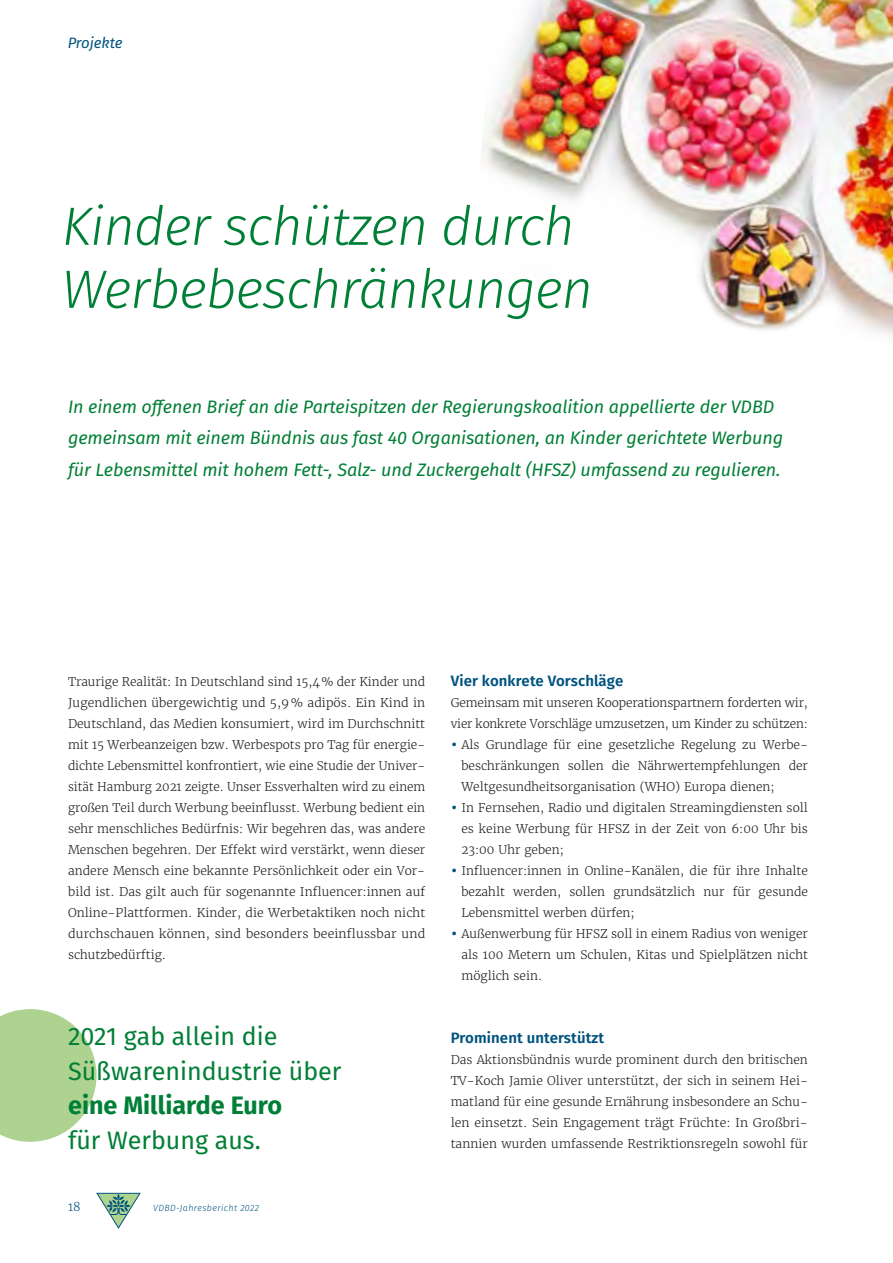
<style>
.page{position:relative;width:893px;height:1263px;background:#fff}
.page>*{position:absolute;margin:0;border:0;box-sizing:border-box;transform-origin:0 0}
.t1{font:italic 300 54px/63px "Fira Sans";letter-spacing:-.02em;color:#007f36}
.t2{font:25.2px/34.7px "Fira Sans";color:#007f36}
.t3{font:700 25.2px "Fira Sans";color:#007f36}
.t4{font:italic 18px/31.5px "Fira Sans";letter-spacing:-.005em;color:#007f36}
.t5{font:600 15px "Fira Sans";letter-spacing:.01em;color:#00537f}
.t6{font:italic 15px "Fira Sans";letter-spacing:-.005em;color:#00537f}
.t7{font:300 12px/21px "Merriweather";color:#1d1d1b;text-align:justify}
.t8{font:300 12px "Merriweather";color:#00537f}
.t9{font:italic 300 9px "Fira Sans";letter-spacing:.04em;color:#00537f}
.s1{font-weight:800;font-size:16.5px;color:#00537f}
</style>
<div class="page">
<img style="left:481px;top:0;width:412px;height:337px">
<svg style="left:0;top:1009px;width:97px;height:133px"></svg>
<svg style="left:97px;top:1193px;width:43px;height:35px"></svg>
<p class="t6" style="left:68px;top:32px;width:56px">Projekte</p>
<h1 class="t1" style="left:62px;top:194px;width:533px">Kinder schützen durch<br>Werbebeschränkungen</h1>
<p class="t4" style="left:68px;top:390px;width:717px">In einem offenen Brief an die Parteispitzen der Regierungskoalition appellierte der VDBD gemeinsam mit einem Bündnis aus fast 40 Organisationen, an Kinder gerichtete Werbung für Lebensmittel mit hohem Fett-, Salz- und Zuckergehalt (HFSZ) umfassend zu regulieren.</p>
<p class="t7" style="left:68px;top:671px;width:359px">Traurige Realität: In Deutschland sind 15,4% der Kinder und Jugendlichen übergewichtig und 5,9% adipös. Ein Kind in Deutschland, das Medien konsumiert, wird im Durchschnitt mit 15 Werbeanzeigen bzw. Werbespots pro Tag für energie&shy;dichte Lebensmittel konfrontiert, wie eine Studie der Univer&shy;sität Hamburg 2021 zeigte. Unser Essverhalten wird zu einem großen Teil durch Werbung beeinflusst. Werbung bedient ein sehr menschliches Bedürfnis: Wir begehren das, was andere Menschen begehren. Der Effekt wird verstärkt, wenn dieser andere Mensch eine bekannte Persönlichkeit oder ein Vor&shy;bild ist. Das gilt auch für sogenannte Influencer:innen auf Online-Plattformen. Kinder, die Werbetaktiken noch nicht durchschauen können, sind besonders beeinflussbar und schutzbedürftig.</p>
<h2 class="t2" style="left:68px;top:1018px;width:275px">2021 gab allein die<br>Süßwarenindustrie über</h2>
<h2 class="t3" style="left:68px;top:1084px;width:216px">eine Milliarde Euro</h2>
<h2 class="t2" style="left:68px;top:1122px;width:194px">für Werbung aus.</h2>
<p class="t8" style="left:68px;top:1199px;width:14px">18</p>
<p class="t9" style="left:153px;top:1201px;width:107px">VDBD-Jahresbericht 2022</p>
<p class="t5" style="left:451px;top:668px;width:174px">Vier konkrete Vorschläge</p>
<p class="t7" style="left:451px;top:692px;width:359px">Gemeinsam mit unseren Kooperationspartnern forderten wir, vier konkrete Vorschläge umzusetzen, um Kinder zu schützen:</p>
<p class="t7" style="left:461px;top:734px;width:348px;text-indent:-11px"><span class="s1">•</span> Als Grundlage für eine gesetzliche Regelung zu Werbe&shy;beschränkungen sollen die Nährwertempfehlungen der Weltgesundheitsorganisation (WHO) Europa dienen;</p>
<p class="t7" style="left:461px;top:797px;width:348px;text-indent:-11px"><span class="s1">•</span> In Fernsehen, Radio und digitalen Streamingdiensten soll es keine Werbung für HFSZ in der Zeit von 6:00 Uhr bis 23:00 Uhr geben;</p>
<p class="t7" style="left:461px;top:860px;width:348px;text-indent:-11px"><span class="s1">•</span> Influencer:innen in Online-Kanälen, die für ihre Inhalte bezahlt werden, sollen grundsätzlich nur für gesunde Lebensmittel werben dürfen;</p>
<p class="t7" style="left:461px;top:923px;width:348px;text-indent:-11px"><span class="s1">•</span> Außenwerbung für HFSZ soll in einem Radius von weniger als 100 Metern um Schulen, Kitas und Spielplätzen nicht möglich sein.</p>
<p class="t5" style="left:451px;top:1025px;width:155px">Prominent unterstützt</p>
<p class="t7" style="left:451px;top:1049px;width:359px">Das Aktionsbündnis wurde prominent durch den britischen TV-Koch Jamie Oliver unterstützt, der sich in seinem Hei&shy;matland für eine gesunde Ernährung insbesondere an Schu&shy;len einsetzt. Sein Engagement trägt Früchte: In Großbri&shy;tannien wurden umfassende Restriktionsregeln sowohl für</p>
</div>
